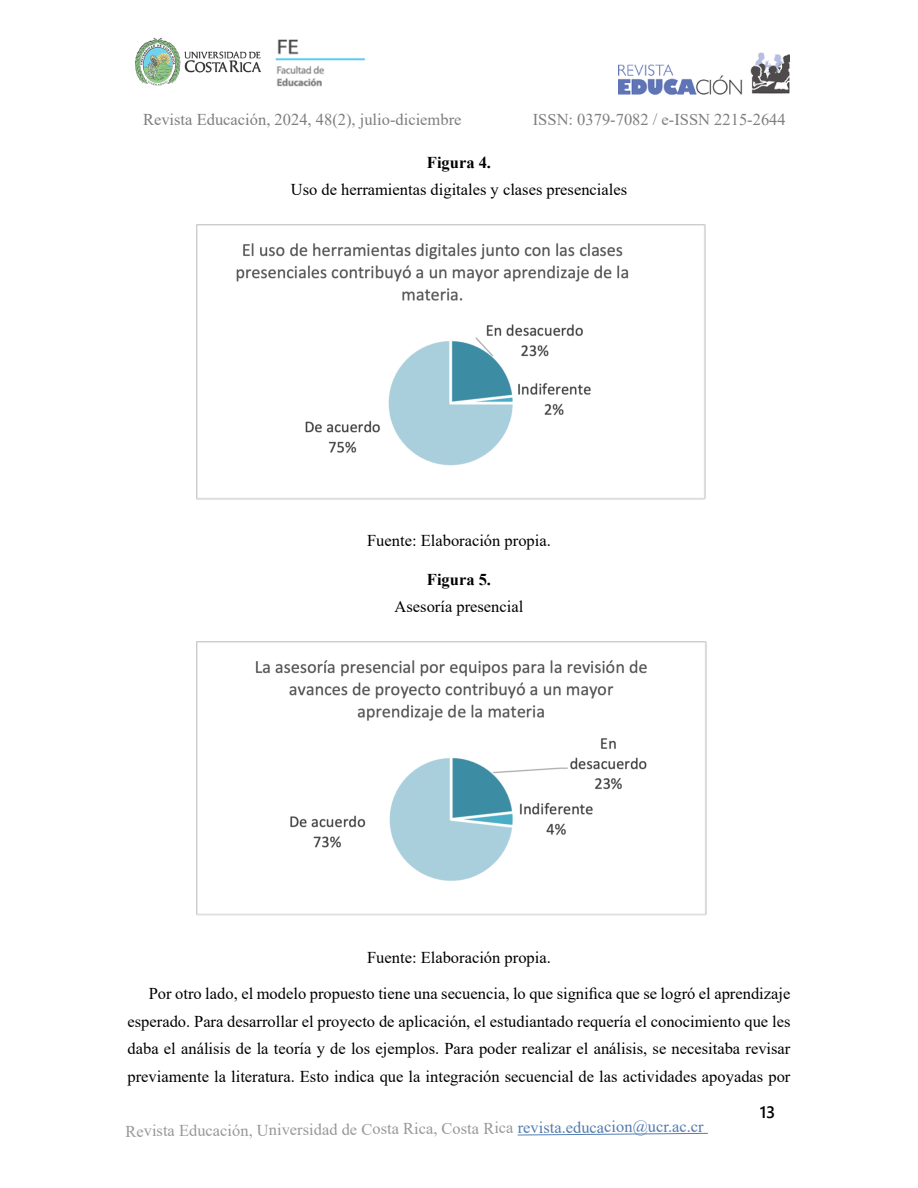
<style>
.page{position:relative;width:918px;height:1188px;background:#fff}
.page>*{position:absolute;margin:0;border:0;box-sizing:border-box;transform-origin:0 0}
.t1{font:16.5px/27.5px "Times New Roman";color:#000}
.t2{font:16.5px "Times New Roman";color:#7d7e7f}
.t3{font:700 16.5px "Times New Roman";color:#000}
.t4{font:600 16.5px "Segoe UI";color:#000}
.s1{color:#275b9b}
</style>
<div class="page">
<img style="left:196px;top:224px;width:510px;height:276px">
<img style="left:196px;top:641px;width:511px;height:275px">
<svg style="left:517px;top:1133px;width:191px;height:3px"></svg>
<img style="left:619px;top:52px;width:170px;height:43px">
<img style="left:135px;top:37px;width:126px;height:49px">
<img style="left:275px;top:39px;width:91px;height:48px">
<p class="t2" style="left:143px;top:108px;width:320px">Revista Educación, 2024, 48(2), julio-diciembre</p>
<p class="t2" style="left:533px;top:108px;width:254px">ISSN: 0379-7082 / e-ISSN 2215-2644</p>
<p class="t3" style="left:427px;top:150px;width:66px">Figura 4.</p>
<p class="t1" style="left:291px;top:175px;width:338px">Uso de herramientas digitales y clases presenciales</p>
<p class="t1" style="left:367px;top:526px;width:185px">Fuente: Elaboración propia.</p>
<p class="t3" style="left:427px;top:567px;width:66px">Figura 5.</p>
<p class="t1" style="left:395px;top:592px;width:130px">Asesoría presencial</p>
<p class="t1" style="left:149px;top:939px;width:643px;line-height:36px;text-indent:218px">Fuente: Elaboración propia.<br>Por otro lado, el modelo propuesto tiene una secuencia, lo que significa que se logró el aprendizaje</p>
<p class="t1" style="left:128px;top:1007px;width:664px;text-align:justify">esperado. Para desarrollar el proyecto de aplicación, el estudiantado requería el conocimiento que les daba el análisis de la teoría y de los ejemplos. Para poder realizar el análisis, se necesitaba revisar previamente la literatura. Esto indica que la integración secuencial de las actividades apoyadas por</p>
<p class="t2" style="left:125px;top:1121px;width:580px;rotate:-1deg">Revista Educación, Universidad de Costa Rica, Costa Rica <span class="s1">revista.educacion@ucr.ac.cr</span></p>
<p class="t4" style="left:760px;top:1097px;width:17px">13</p>
</div>
